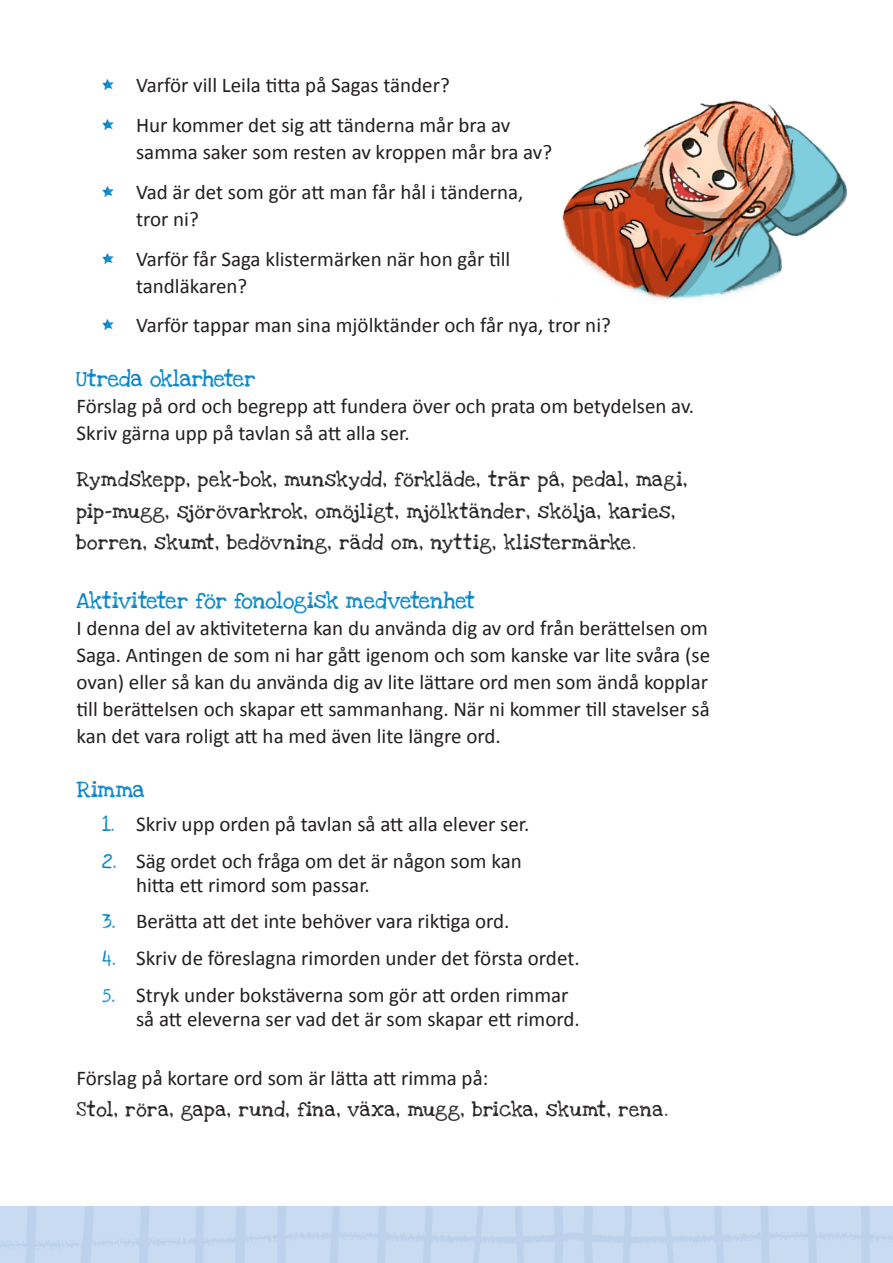
<style>
.page{position:relative;width:893px;height:1263px;background:#fff}
.page>*{position:absolute;margin:0;border:0;box-sizing:border-box;transform-origin:0 0}
.Brödtext_mindre{font:21px/27px "Calibri";color:#231f20}
.Brödtext{font:21px "Calibri";color:#231f20}
.Underrubrik_blå{font:16.5px "Love Ya Like A Sister";color:#0084c8}
.Underrubrik_vanlig{font:16.5px "Love Ya Like A Sister";color:#0084c8}
.Brödtext-2{font:15px/31.5px "Love Ya Like A Sister";letter-spacing:.04em;color:#231f20}
.s1{font-family:"Love Ya Like A Sister";font-size:15px;color:#0084c8}
</style>
<div class="page">
<img style="left:0;top:1206px;width:893px;height:57px">
<img style="left:562px;top:100px;width:286px;height:200px">
<p class="Brödtext_mindre" style="left:102px;top:71px;width:349px"><span class="s1">*</span> Varför vill Leila titta på Sagas tänder?</p>
<p class="Brödtext_mindre" style="left:136px;top:111px;width:418px;text-indent:-34px"><span class="s1">*</span> Hur kommer det sig att tänderna mår bra av samma saker som resten av kroppen mår bra av?</p>
<p class="Brödtext_mindre" style="left:136px;top:178px;width:389px;text-indent:-34px"><span class="s1">*</span> Vad är det som gör att man får hål i tänderna, tror ni?</p>
<p class="Brödtext_mindre" style="left:136px;top:245px;width:376px;text-indent:-34px"><span class="s1">*</span> Varför får Saga klistermärken när hon går till tandläkaren?</p>
<p class="Brödtext_mindre" style="left:102px;top:311px;width:510px"><span class="s1">*</span> Varför tappar man sina mjölktänder och får nya, tror ni?</p>
<p class="Underrubrik_vanlig" style="left:77px;top:365px;width:181px">Utreda oklarheter</p>
<p class="Brödtext_mindre" style="left:77px;top:392px;width:619px">Förslag på ord och begrepp att fundera över och prata om betydelsen av.<br>Skriv gärna upp på tavlan så att alla ser.</p>
<p class="Brödtext-2" style="left:77px;top:464px;width:612px">Rymdskepp, pek-bok, munskydd, förkläde, trär på, pedal, magi, pip-mugg, sjörövarkrok, omöjligt, mjölktänder, skölja, karies, borren, skumt, bedövning, rädd om, nyttig, klistermärke.</p>
<p class="Underrubrik_blå" style="left:77px;top:586px;width:400px">Aktiviteter för fonologisk medvetenhet</p>
<p class="Brödtext_mindre" style="left:77px;top:613px;width:635px;text-align:justify">I denna del av aktiviteterna kan du använda dig av ord från berättelsen om Saga. Antingen de som ni har gått igenom och som kanske var lite svåra (se ovan) eller så kan du använda dig av lite lättare ord men som ändå kopplar till berättelsen och skapar ett sammanhang. När ni kommer till stavelser så kan det vara roligt att ha med även lite längre ord.</p>
<p class="Underrubrik_blå" style="left:77px;top:775px;width:70px">Rimma</p>
<p class="Brödtext_mindre" style="left:102px;top:810px;width:429px"><span class="s1">1.</span> Skriv upp orden på tavlan så att alla elever ser.</p>
<p class="Brödtext_mindre" style="left:136px;top:848px;width:387px;line-height:24px;text-indent:-34px"><span class="s1">2.</span> Säg ordet och fråga om det är någon som kan hitta ett rimord som passar.</p>
<p class="Brödtext_mindre" style="left:102px;top:907px;width:409px"><span class="s1">3.</span> Berätta att det inte behöver vara riktiga ord.</p>
<p class="Brödtext_mindre" style="left:102px;top:944px;width:479px"><span class="s1">4.</span> Skriv de föreslagna rimorden under det första ordet.</p>
<p class="Brödtext_mindre" style="left:136px;top:982px;width:445px;line-height:24px;text-indent:-34px"><span class="s1">5.</span> Stryk under bokstäverna som gör att orden rimmar så att eleverna ser vad det är som skapar ett rimord.</p>
<p class="Brödtext" style="left:77px;top:1063px;width:413px">Förslag på kortare ord som är lätta att rimma på:</p>
<p class="Brödtext-2" style="left:77px;top:1094px;width:593px">Stol, röra, gapa, rund, fina, växa, mugg, bricka, skumt, rena.</p>
</div>
